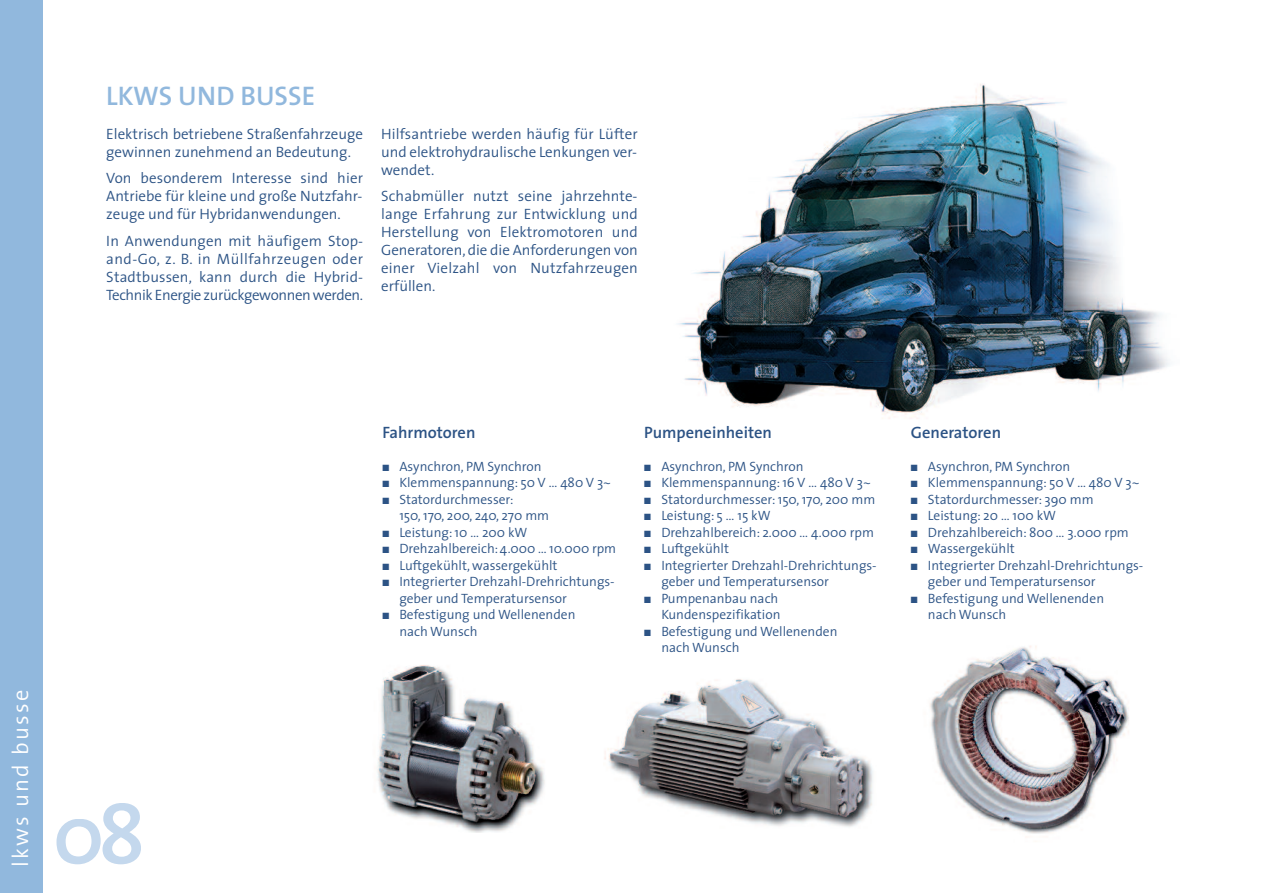
<style>
.page{position:relative;width:1263px;height:893px;background:#fff}
.page>*{position:absolute;margin:0;border:0;box-sizing:border-box;transform-origin:0 0}
.t1{font:600 27px "The Sans";color:#91b8dd}
.t2{font:300 22.5px "The Sans";letter-spacing:.1em;color:#fff}
.t3{font:600 16.5px "The Sans";color:#2c5385}
.t4{font:300 15px/18px "The Sans";color:#2c5385;text-align:justify}
.t5{font:300 13.5px/16.5px "The Sans";color:#2c5385}
</style>
<div class="page">
<div style="left:0;top:0;width:43px;height:893px;background:#91b8dd"></div>
<img style="left:678px;top:84px;width:492px;height:335px">
<img style="left:604px;top:679px;width:269px;height:148px">
<img style="left:377px;top:665px;width:168px;height:168px">
<svg style="left:57px;top:803px;width:84px;height:61px"></svg>
<img style="left:930px;top:646px;width:199px;height:188px">
<h2 class="t2" style="left:13px;top:867px;width:179px;rotate:-90deg">lkws und busse</h2>
<h1 class="t1" style="left:106px;top:86px;width:210px">LKWS UND BUSSE</h1>
<p class="t4" style="left:106px;top:127px;width:258px">Elektrisch betriebene Straßenfahrzeuge gewinnen zunehmend an Bedeutung.</p>
<p class="t4" style="left:106px;top:171px;width:258px">Von besonderem Interesse sind hier Antriebe für kleine und große Nutzfahr&shy;zeuge und für Hybridanwendungen.</p>
<p class="t4" style="left:106px;top:234px;width:258px">In Anwendungen mit häufigem Stop&shy;and-Go, z. B. in Müllfahrzeugen oder Stadtbussen, kann durch die Hybrid-Technik Energie zurückgewonnen werden.</p>
<p class="t4" style="left:381px;top:127px;width:258px">Hilfsantriebe werden häufig für Lüfter und elektrohydraulische Lenkungen ver&shy;wendet.</p>
<p class="t4" style="left:381px;top:189px;width:258px">Schabmüller nutzt seine jahrzehnte&shy;lange Erfahrung zur Entwicklung und Herstellung von Elektromotoren und Generatoren,die die Anforderungen von einer Vielzahl von Nutzfahrzeugen erfüllen.</p>
<p class="t3" style="left:382px;top:426px;width:95px">Fahrmotoren</p>
<p class="t5" style="left:382px;top:459px;width:161px">■ Asynchron, PM Synchron</p>
<p class="t5" style="left:382px;top:476px;width:230px">■ Klemmenspannung: 50 V … 480 V 3~</p>
<p class="t5" style="left:399px;top:492px;width:151px;text-indent:-17px">■ Statordurchmesser:<br>150, 170, 200, 240, 270 mm</p>
<p class="t5" style="left:382px;top:525px;width:147px">■ Leistung: 10 … 200 kW</p>
<p class="t5" style="left:382px;top:542px;width:235px">■ Drehzahlbereich: 4.000 … 10.000 rpm</p>
<p class="t5" style="left:382px;top:558px;width:177px">■ Luftgekühlt, wassergekühlt</p>
<p class="t5" style="left:399px;top:575px;width:217px;text-indent:-17px">■ Integrierter Drehzahl-Drehrichtungs&shy;geber und Temperatursensor</p>
<p class="t5" style="left:399px;top:608px;width:178px;text-indent:-17px">■ Befestigung und Wellenenden nach Wunsch</p>
<p class="t3" style="left:644px;top:426px;width:129px">Pumpeneinheiten</p>
<p class="t5" style="left:644px;top:459px;width:161px">■ Asynchron, PM Synchron</p>
<p class="t5" style="left:644px;top:476px;width:228px">■ Klemmenspannung: 16 V … 480 V 3~</p>
<p class="t5" style="left:644px;top:492px;width:232px">■ Statordurchmesser: 150, 170, 200 mm</p>
<p class="t5" style="left:644px;top:509px;width:128px">■ Leistung: 5 … 15 kW</p>
<p class="t5" style="left:644px;top:525px;width:231px">■ Drehzahlbereich: 2.000 … 4.000 rpm</p>
<p class="t5" style="left:644px;top:542px;width:86px">■ Luftgekühlt</p>
<p class="t5" style="left:661px;top:558px;width:217px;text-indent:-17px">■ Integrierter Drehzahl-Drehrichtungs&shy;geber und Temperatursensor</p>
<p class="t5" style="left:644px;top:591px;width:138px;text-align:right">■ Pumpenanbau nach<br>Kundenspezifikation</p>
<p class="t5" style="left:661px;top:624px;width:178px;text-indent:-17px">■ Befestigung und Wellenenden nach Wunsch</p>
<p class="t3" style="left:911px;top:426px;width:92px">Generatoren</p>
<p class="t5" style="left:911px;top:459px;width:161px">■ Asynchron, PM Synchron</p>
<p class="t5" style="left:911px;top:476px;width:230px">■ Klemmenspannung: 50 V … 480 V 3~</p>
<p class="t5" style="left:911px;top:492px;width:184px">■ Statordurchmesser: 390 mm</p>
<p class="t5" style="left:911px;top:509px;width:147px">■ Leistung: 20 … 100 kW</p>
<p class="t5" style="left:911px;top:525px;width:219px">■ Drehzahlbereich: 800 … 3.000 rpm</p>
<p class="t5" style="left:911px;top:542px;width:105px">■ Wassergekühlt</p>
<p class="t5" style="left:928px;top:558px;width:217px;text-indent:-17px">■ Integrierter Drehzahl-Drehrichtungs&shy;geber und Temperatursensor</p>
<p class="t5" style="left:928px;top:591px;width:178px;text-indent:-17px">■ Befestigung und Wellenenden nach Wunsch</p>
</div>
